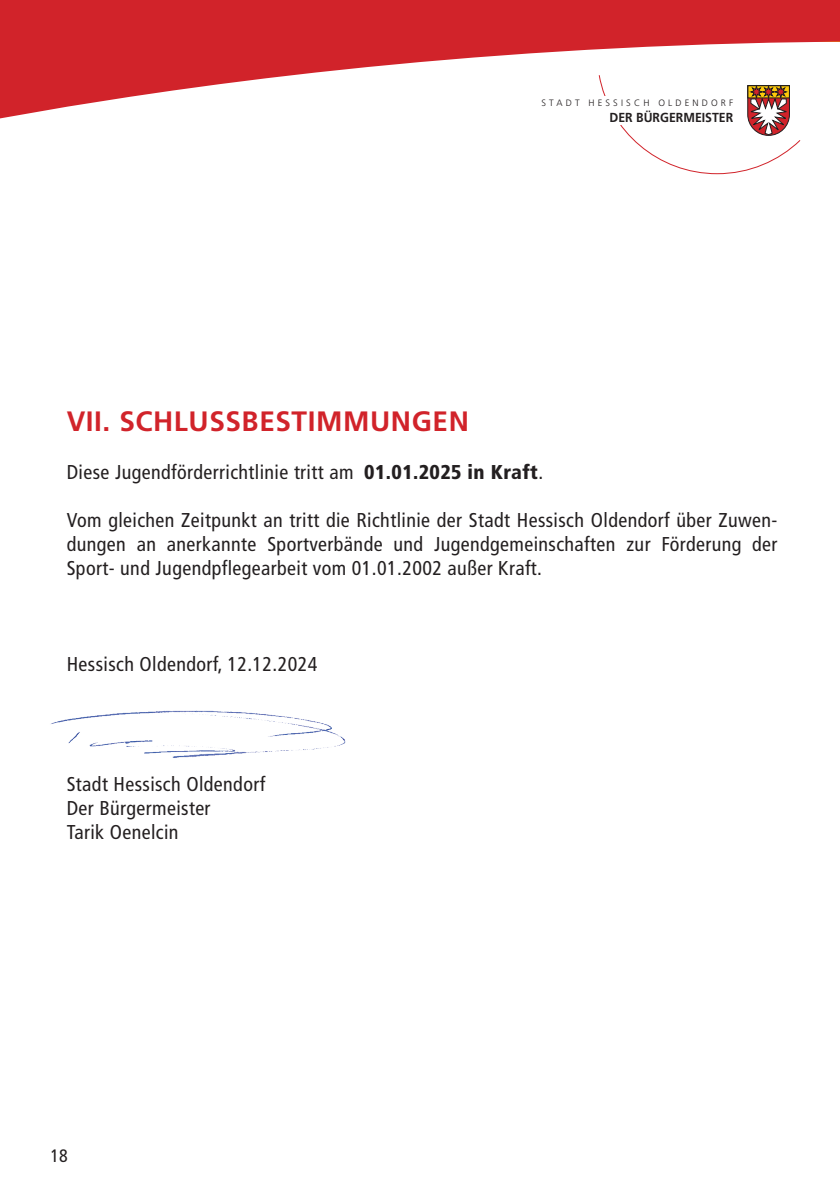
<style>
.page{position:relative;width:840px;height:1191px;background:#fff}
.page>*{position:absolute;margin:0;border:0;box-sizing:border-box;transform-origin:0 0}
.t1{font:700 28px "Frutiger LT Pro";letter-spacing:.02em;color:#d1232a}
.t2{font:condensed 20px/24px "Frutiger LT Pro";letter-spacing:.02em;color:#231f20;text-align:justify}
.t3{font:condensed 18px "Frutiger LT Pro";color:#231f20}
.t4{font:700 13px "Frutiger LT Pro";color:#231f20;scale:.94 1}
.t5{font:300 9.2px "Frutiger LT Pro";letter-spacing:.34em;color:#231f20}
.s1{font-weight:900}
</style>
<div class="page">
<svg style="left:0;top:0;width:839px;height:175px"></svg>
<div style="left:595px;top:96px;width:49px;height:29px;background:#fff"></div>
<svg style="left:598px;top:74px;width:202px;height:100px"></svg>
<img style="left:51px;top:710px;width:295px;height:48px">
<p class="t5" style="left:541px;top:98px;width:193px">STADT HESSISCH OLDENDORF</p>
<p class="t4" style="left:609px;top:109px;width:133px">DER BÜRGERMEISTER</p>
<h1 class="t1" style="left:67px;top:404px;width:403px">VII. SCHLUSSBESTIMMUNGEN</h1>
<p class="t2" style="left:67px;top:460px;width:477px">Diese Jugendförderrichtlinie tritt am <span class="s1">01.01.2025 in Kraft</span>.</p>
<p class="t2" style="left:67px;top:508px;width:712px">Vom gleichen Zeitpunkt an tritt die Richtlinie der Stadt Hessisch Oldendorf über Zuwen&shy;dungen an anerkannte Sportverbände und Jugendgemeinschaften zur Förderung der Sport- und Jugendpflegearbeit vom 01.01.2002 außer Kraft.</p>
<p class="t2" style="left:67px;top:652px;width:252px">Hessisch Oldendorf, 12.12.2024</p>
<p class="t2" style="left:67px;top:772px;width:200px;text-align:left">Stadt Hessisch Oldendorf<br>Der Bürgermeister<br>Tarik Oenelcin</p>
<p class="t3" style="left:51px;top:1145px;width:19px">18</p>
</div>
